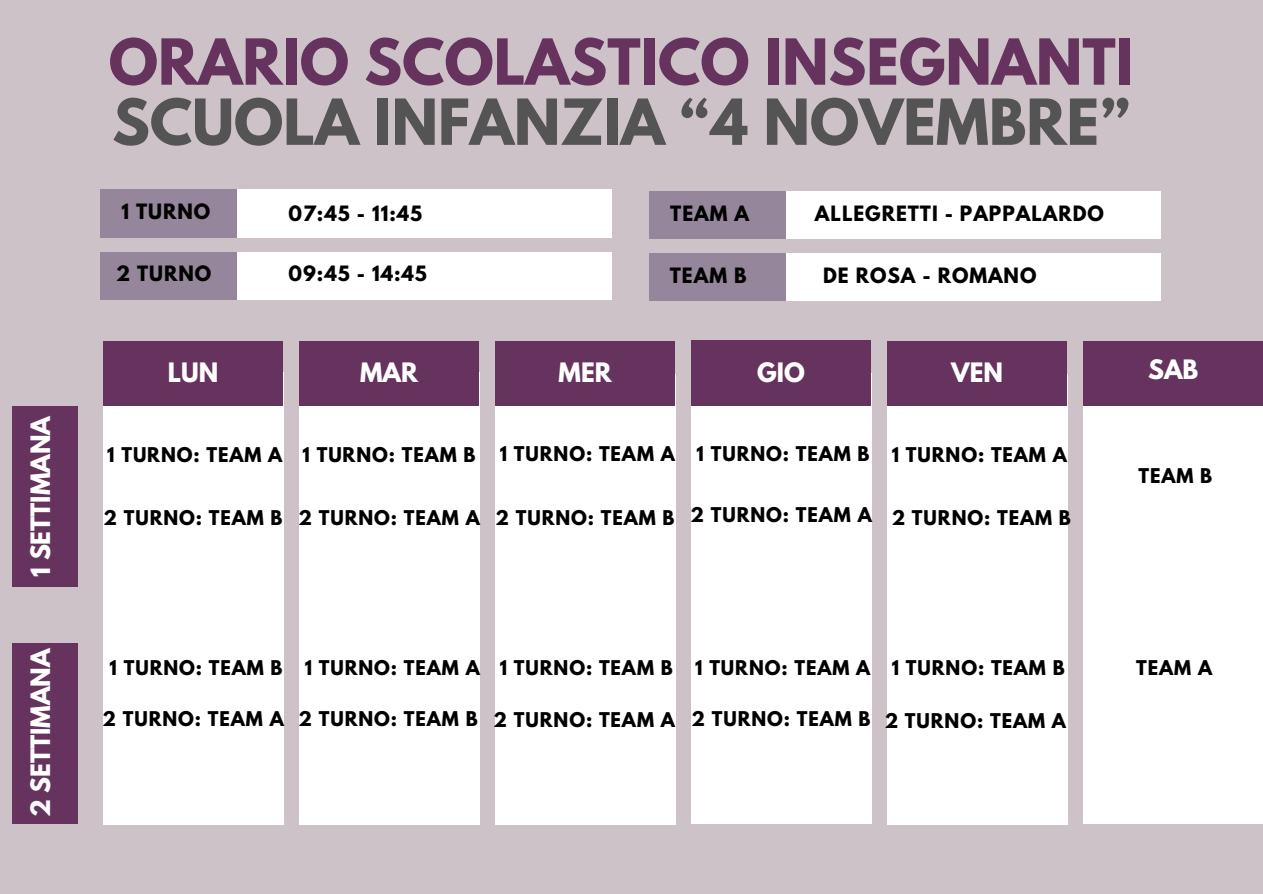
<style>
.page{position:relative;width:1263px;height:894px;background:#fff}
.page>*{position:absolute;margin:0;border:0;box-sizing:border-box;transform-origin:0 0}
.t1{font:700 56.1px "League Spartan";color:#66335e}
.t2{font:700 56.1px "League Spartan";color:#545454}
.t3{font:700 23.7px "League Spartan";color:#fff}
.t4{font:700 18.75px "League Spartan";letter-spacing:.05em;color:#000}
.t5{font:700 18px "League Spartan";letter-spacing:.05em;color:#000}
</style>
<div class="page">
<div style="left:0;top:0;width:1263px;height:893px;background:#cec2c9"></div>
<div style="left:101px;top:190px;width:511px;height:47px;background:#fff"></div>
<div style="left:101px;top:190px;width:136px;height:47px;background:#96869b"></div>
<div style="left:887px;top:374px;width:180px;height:450px;background:#fff"></div>
<div style="left:887px;top:341px;width:180px;height:65px;background:#66335e"></div>
<div style="left:691px;top:373px;width:180px;height:450px;background:#fff"></div>
<div style="left:691px;top:341px;width:180px;height:64px;background:#66335e"></div>
<div style="left:495px;top:374px;width:180px;height:450px;background:#fff"></div>
<div style="left:495px;top:341px;width:180px;height:65px;background:#66335e"></div>
<div style="left:299px;top:371px;width:180px;height:453px;background:#fff"></div>
<div style="left:299px;top:341px;width:180px;height:65px;background:#66335e"></div>
<div style="left:103px;top:371px;width:180px;height:453px;background:#fff"></div>
<div style="left:103px;top:341px;width:180px;height:65px;background:#66335e"></div>
<div style="left:100px;top:252px;width:512px;height:47px;background:#fff"></div>
<div style="left:100px;top:252px;width:136px;height:47px;background:#96869b"></div>
<div style="left:649px;top:191px;width:512px;height:47px;background:#fff"></div>
<div style="left:649px;top:191px;width:136px;height:47px;background:#96869b"></div>
<div style="left:649px;top:253px;width:512px;height:48px;background:#fff"></div>
<div style="left:649px;top:253px;width:136px;height:48px;background:#96869b"></div>
<div style="left:1083px;top:373px;width:180px;height:450px;background:#fff"></div>
<div style="left:1083px;top:341px;width:180px;height:65px;background:#66335e"></div>
<hr style="left:1262px;top:598px;width:1px;height:62px;background:#96869b">
<div style="left:13px;top:406px;width:64px;height:180px;background:#66335e"></div>
<div style="left:13px;top:643px;width:64px;height:180px;background:#66335e"></div>
<p class="t3" style="left:29px;top:576px;width:163px;rotate:-90deg">1 SETTIMANA</p>
<p class="t3" style="left:29px;top:817px;width:171px;rotate:-90deg">2 SETTIMANA</p>
<p class="t1" style="left:109px;top:34px;width:1026px">ORARIO SCOLASTICO INSEGNANTI</p>
<p class="t2" style="left:112px;top:94px;width:1019px">SCUOLA INFANZIA “4 NOVEMBRE”</p>
<p class="t4" style="left:121px;top:202px;width:90px">1 TURNO</p>
<p class="t4" style="left:116px;top:264px;width:97px">2 TURNO</p>
<p class="t4" style="left:289px;top:204px;width:135px">07:45 - 11:45</p>
<p class="t4" style="left:670px;top:204px;width:80px">TEAM A</p>
<p class="t4" style="left:815px;top:204px;width:290px">ALLEGRETTI - PAPPALARDO</p>
<p class="t4" style="left:289px;top:264px;width:140px">09:45 - 14:45</p>
<p class="t4" style="left:823px;top:266px;width:215px">DE ROSA - ROMANO</p>
<p class="t4" style="left:670px;top:266px;width:78px">TEAM B</p>
<p class="t3" style="left:168px;top:361px;width:52px">LUN</p>
<p class="t3" style="left:360px;top:361px;width:59px">MAR</p>
<p class="t3" style="left:559px;top:361px;width:55px">MER</p>
<p class="t3" style="left:757px;top:360px;width:49px">GIO</p>
<p class="t3" style="left:951px;top:361px;width:53px">VEN</p>
<p class="t5" style="left:107px;top:445px;width:177px">1 TURNO: TEAM A</p>
<p class="t5" style="left:500px;top:445px;width:177px">1 TURNO: TEAM A</p>
<p class="t5" style="left:892px;top:446px;width:177px">1 TURNO: TEAM A</p>
<p class="t5" style="left:303px;top:446px;width:174px">1 TURNO: TEAM B</p>
<p class="t5" style="left:697px;top:445px;width:174px">1 TURNO: TEAM B</p>
<p class="t5" style="left:104px;top:508px;width:181px">2 TURNO: TEAM B</p>
<p class="t5" style="left:299px;top:508px;width:183px">2 TURNO: TEAM A</p>
<p class="t5" style="left:495px;top:508px;width:181px">2 TURNO: TEAM B</p>
<p class="t5" style="left:690px;top:505px;width:183px">2 TURNO: TEAM A</p>
<p class="t5" style="left:892px;top:508px;width:181px">2 TURNO: TEAM B</p>
<p class="t3" style="left:1148px;top:357px;width:52px">SAB</p>
<p class="t5" style="left:1138px;top:466px;width:75px">TEAM B</p>
<p class="t5" style="left:110px;top:658px;width:174px">1 TURNO: TEAM B</p>
<p class="t5" style="left:103px;top:709px;width:183px">2 TURNO: TEAM A</p>
<p class="t5" style="left:305px;top:658px;width:177px">1 TURNO: TEAM A</p>
<p class="t5" style="left:299px;top:709px;width:181px">2 TURNO: TEAM B</p>
<p class="t5" style="left:500px;top:658px;width:174px">1 TURNO: TEAM B</p>
<p class="t5" style="left:695px;top:658px;width:177px">1 TURNO: TEAM A</p>
<p class="t5" style="left:892px;top:658px;width:174px">1 TURNO: TEAM B</p>
<p class="t5" style="left:691px;top:709px;width:181px">2 TURNO: TEAM B</p>
<p class="t5" style="left:494px;top:710px;width:183px">2 TURNO: TEAM A</p>
<p class="t5" style="left:885px;top:711px;width:183px">2 TURNO: TEAM A</p>
<p class="t5" style="left:1136px;top:658px;width:77px">TEAM A</p>
</div>
